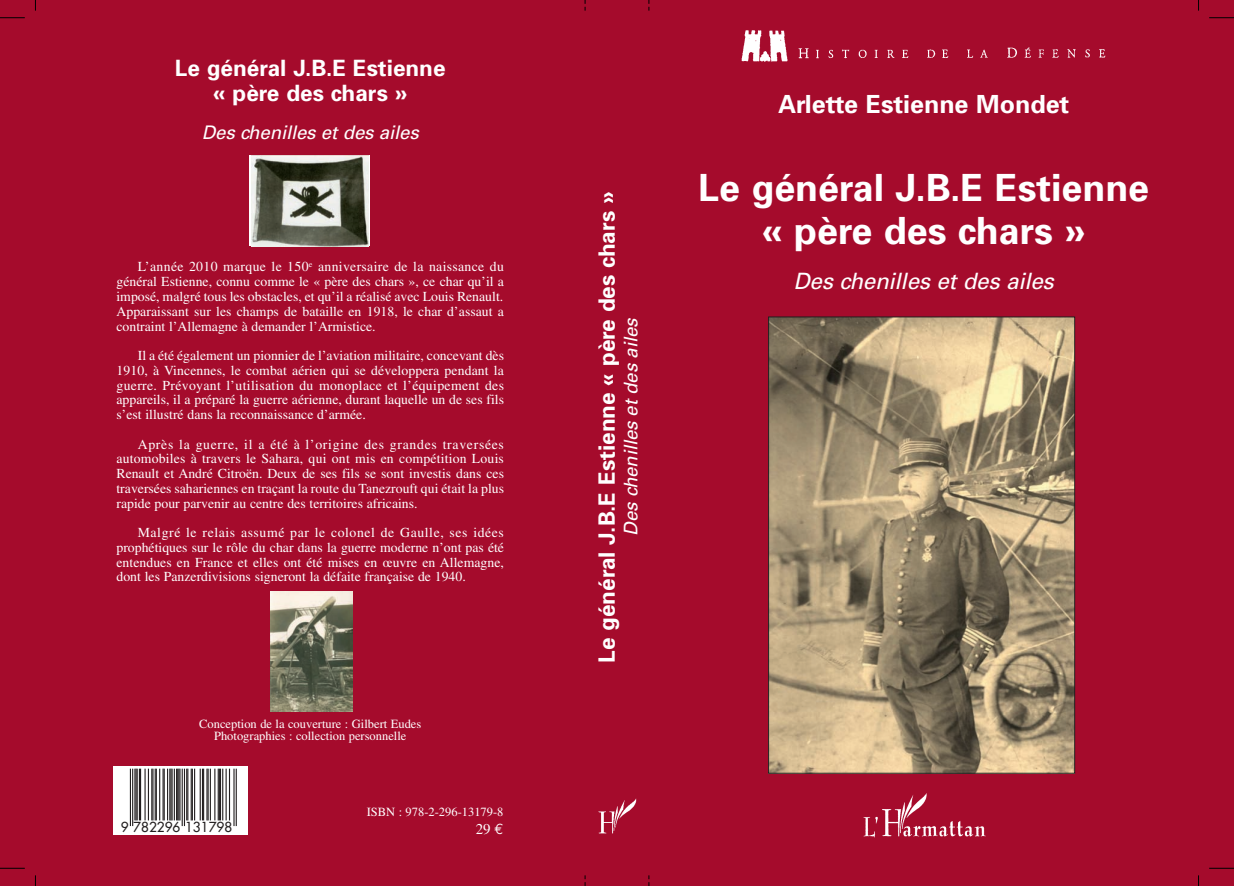
<style>
.page{position:relative;width:1234px;height:886px;background:#fff}
.page>*{position:absolute;margin:0;border:0;box-sizing:border-box;transform-origin:0 0}
.t1{font:700 37.5px/43.8px "Univers";color:#fff;text-align:center}
.t2{font:700 25px "Univers";color:#fff}
.t3{font:700 22.5px/25px "Univers";color:#fff;text-align:center}
.t4{font:italic 22.5px "Univers";letter-spacing:-.01em;color:#fff}
.t5{font:italic 18.75px "Univers";letter-spacing:-.01em;color:#fff}
.t6{font:15px "Times";color:#fff}
.t7{font:13.75px/14.8px "Times";color:#fff;text-align:justify}
.t8{font:13.5px "Futura";letter-spacing:.005em;color:#231f20}
.t9{font:12.5px/12.5px "Times";color:#fff;text-align:center}
.s1{font-family:"Euro Mono"}
</style>
<div class="page">
<div style="left:0;top:0;width:1233px;height:886px;background:#a50b2c"></div>
<svg style="left:1209px;top:18px;width:24px;height:1px"></svg>
<svg style="left:1209px;top:868px;width:24px;height:1px"></svg>
<img style="left:598px;top:798px;width:39px;height:36px">
<svg style="left:0;top:18px;width:25px;height:1px"></svg>
<svg style="left:0;top:868px;width:25px;height:1px"></svg>
<img style="left:863px;top:793px;width:123px;height:45px">
<img style="left:741px;top:30px;width:365px;height:32px">
<img style="left:770px;top:319px;width:302px;height:452px">
<div style="left:768px;top:317px;width:306px;height:456px;border:1px solid #231f20"></div>
<div style="left:113px;top:766px;width:134px;height:68px;background:#fff"></div>
<svg style="left:130px;top:769px;width:107px;height:57px"></svg>
<svg style="left:249px;top:155px;width:121px;height:91px"></svg>
<img style="left:251px;top:155px;width:117px;height:91px">
<img style="left:270px;top:592px;width:82px;height:119px">
<h3 class="t3" style="left:175px;top:58px;width:272px">Le général J.B.E Estienne « père des chars »</h3>
<h3 class="t5" style="left:202px;top:125px;width:218px">Des chenilles et des ailes</h3>
<p class="t7" style="left:116px;top:261px;width:389px;text-indent:21px">L’année 2010 marque le 150<sup>e</sup> anniversaire de la naissance du général Estienne, connu comme le « père des chars », ce char qu’il a imposé, malgré tous les obstacles, et qu’il a réalisé avec Louis Renault.<br>Apparaissant sur les champs de bataille en 1918, le char d’assaut a contraint l’Allemagne à demander l’Armistice.</p>
<p class="t7" style="left:116px;top:349px;width:389px;text-indent:21px">Il a été également un pionnier de l’aviation militaire, concevant dès 1910, à Vincennes, le combat aérien qui se développera pendant la guerre. Prévoyant l’utilisation du monoplace et l’équipement des appareils, il a préparé la guerre aérienne, durant laquelle un de ses fils s’est illustré dans la reconnaissance d’armée.</p>
<p class="t7" style="left:116px;top:438px;width:389px;text-indent:21px">Après la guerre, il a été à l’origine des grandes traversées automobiles à travers le Sahara, qui ont mis en compétition Louis Renault et André Citroën. Deux de ses fils se sont investis dans ces traversées sahariennes en traçant la route du Tanezrouft qui était la plus rapide pour parvenir au centre des territoires africains.</p>
<p class="t7" style="left:116px;top:526px;width:389px;text-indent:21px">Malgré le relais assumé par le colonel de Gaulle, ses idées prophétiques sur le rôle du char dans la guerre moderne n’ont pas été entendues en France et elles ont été mises en œuvre en Allemagne, dont les Panzerdivisions signeront la défaite française de 1940.</p>
<p class="t9" style="left:199px;top:718px;width:223px">Conception de la couverture : Gilbert Eudes<br>Photographies : collection personnelle</p>
<p class="t8" style="left:121px;top:820px;width:113px">9 782296 131798</p>
<p class="t9" style="left:366px;top:806px;width:138px">ISBN : 978-2-296-13179-8</p>
<p class="t6" style="left:475px;top:824px;width:29px">29 <span class="s1">€</span></p>
<h3 class="t3" style="left:596px;top:663px;width:473px;rotate:-90deg">Le général J.B.E Estienne « père des chars »</h3>
<h3 class="t5" style="left:623px;top:536px;width:219px;rotate:-90deg">Des chenilles et des ailes</h3>
<h2 class="t2" style="left:778px;top:95px;width:292px">Arlette Estienne Mondet</h2>
<h1 class="t1" style="left:698px;top:169px;width:452px">Le général J.B.E Estienne « père des chars »</h1>
<h3 class="t4" style="left:793px;top:273px;width:262px">Des chenilles et des ailes</h3>
</div>
